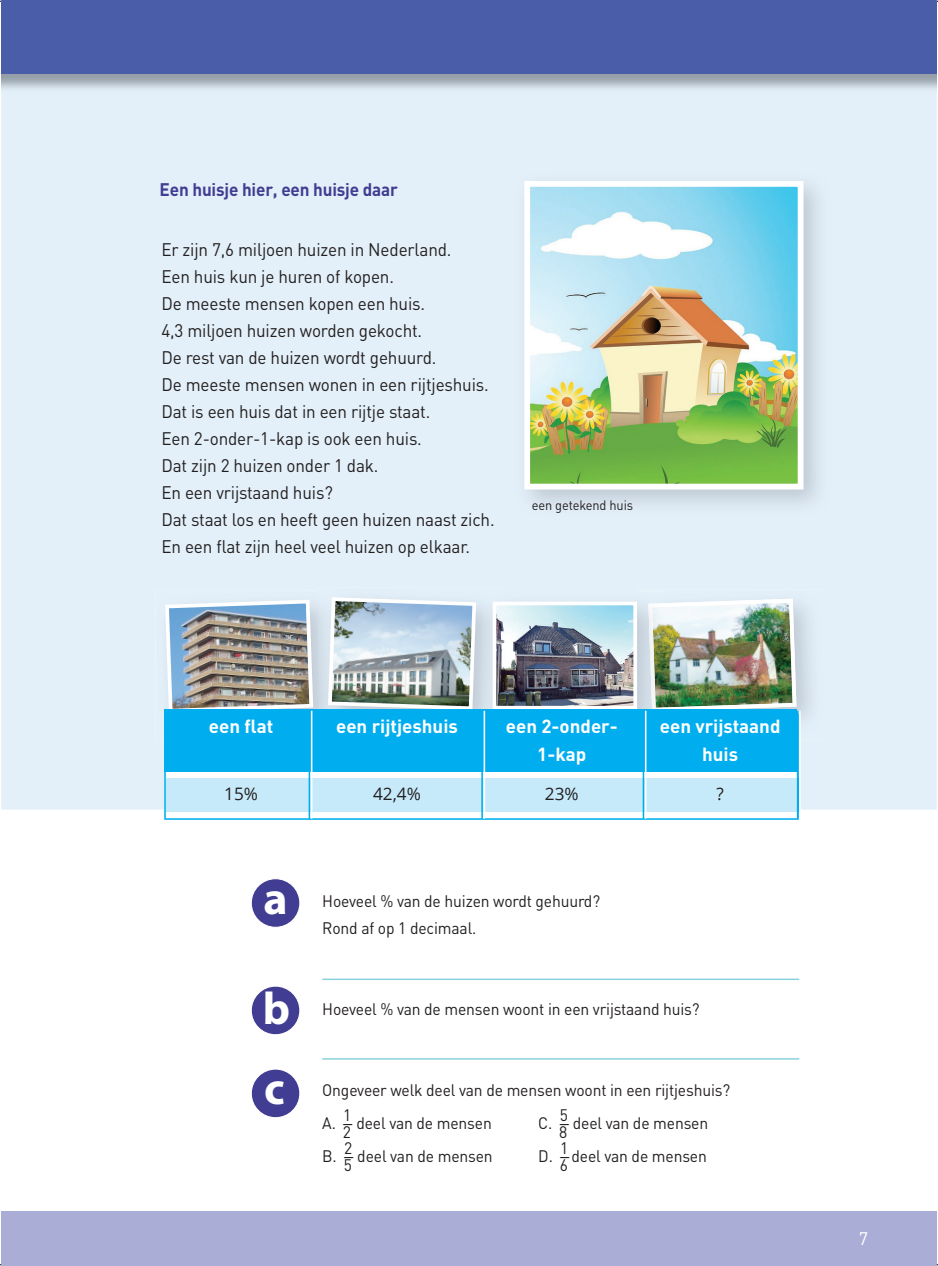
<style>
.page{position:relative;width:938px;height:1266px;background:#fff}
.page>*{position:absolute;margin:0;border:0;box-sizing:border-box;transform-origin:0 0}
.t1{font:700 45.75px/79.7px "Myriad Pro";color:#fff}
.t2{font:700 18.75px/28px "DIN";color:#fff;text-align:center}
.t3{font:18px/27px "DIN";letter-spacing:-.01em;color:#231f20;scale:.95 1}
.t4{font:700 18px "DIN";letter-spacing:-.01em;color:#413d92;scale:.95 1}
.t5{font:18px "DIN";color:#fff}
.t6{font:17.25px "Open Sans";color:#231f20}
.t7{font:16.5px/16.5px "DIN";letter-spacing:-.01em;color:#231f20;scale:.95 1}
.t8{font:13.5px "DIN";letter-spacing:-.01em;color:#231f20;scale:.95 1}
</style>
<div class="page">
<div style="left:1px;top:93px;width:936px;height:716px;background:#e3f0f9"></div>
<div style="left:1px;top:1211px;width:936px;height:54px;background:#aaadd6"></div>
<div style="left:1px;top:0;width:936px;height:74px;background:#4a5da9"></div>
<img style="left:514px;top:171px;width:317px;height:346px">
<img style="left:531px;top:188px;width:265px;height:294px">
<div style="left:524px;top:181px;width:279px;height:308px;border:6px solid #fff"></div>
<hr style="left:322px;top:978px;width:477px;height:2px;background:#88d3de">
<hr style="left:322px;top:1058px;width:477px;height:1px;background:#88d3de">
<img style="left:155px;top:590px;width:163px;height:150px">
<img style="left:163px;top:597px;width:152px;height:117px">
<img style="left:639px;top:589px;width:185px;height:150px">
<img style="left:665px;top:598px;width:131px;height:111px">
<img style="left:318px;top:587px;width:186px;height:122px">
<img style="left:318px;top:590px;width:23px;height:119px">
<img style="left:326px;top:595px;width:152px;height:114px">
<img style="left:482px;top:591px;width:183px;height:118px">
<img style="left:648px;top:603px;width:17px;height:106px">
<img style="left:498px;top:606px;width:134px;height:98px">
<div style="left:493px;top:601px;width:144px;height:108px;border:4px solid #fff"></div>
<svg style="left:164px;top:714px;width:635px;height:105px"></svg>
<div style="left:164px;top:709px;width:633px;height:62px;background:#00aeef"></div>
<div style="left:167px;top:778px;width:630px;height:34px;background:#c6eafa"></div>
<hr style="left:797px;top:778px;width:2px;height:34px;background:#00aeef">
<hr style="left:309px;top:710px;width:1px;height:108px;background:#00aeef">
<hr style="left:311px;top:710px;width:1px;height:108px;background:#fff">
<hr style="left:481px;top:710px;width:2px;height:108px;background:#00aeef">
<hr style="left:484px;top:710px;width:1px;height:108px;background:#fff">
<hr style="left:643px;top:710px;width:1px;height:108px;background:#00aeef">
<hr style="left:645px;top:710px;width:1px;height:108px;background:#fff">
<hr style="left:797px;top:710px;width:1px;height:108px;background:#00aeef">
<hr style="left:799px;top:710px;width:2px;height:108px;background:#fff">
<div style="left:251px;top:878px;width:49px;height:49px;background:#413d92;border-radius:50%"></div>
<div style="left:251px;top:878px;width:49px;height:49px;border:1px solid #fff;border-radius:50%"></div>
<div style="left:251px;top:986px;width:49px;height:48px;background:#413d92;border-radius:50%"></div>
<div style="left:251px;top:985px;width:49px;height:50px;border:1px solid #fff;border-radius:50%"></div>
<div style="left:251px;top:1068px;width:49px;height:49px;background:#413d92;border-radius:50%"></div>
<div style="left:251px;top:1068px;width:49px;height:50px;border:1px solid #fff;border-radius:50%"></div>
<p class="t4" style="left:160px;top:178px;width:252px">Een huisje hier, een huisje daar</p>
<p class="t3" style="left:161px;top:235px;width:352px">Er zijn 7,6 miljoen huizen in Nederland.<br>Een huis kun je huren of kopen.<br>De meeste mensen kopen een huis.<br>4,3 miljoen huizen worden gekocht.<br>De rest van de huizen wordt gehuurd.<br>De meeste mensen wonen in een rijtjeshuis.<br>Dat is een huis dat in een rijtje staat.<br>Een 2-onder-1-kap is ook een huis.<br>Dat zijn 2 huizen onder 1 dak.<br>En een vrijstaand huis?<br>Dat staat los en heeft geen huizen naast zich.<br>En een flat zijn heel veel huizen op elkaar.</p>
<p class="t8" style="left:532px;top:496px;width:108px">een getekend huis</p>
<p class="t2" style="left:209px;top:711px;width:66px">een flat</p>
<p class="t6" style="left:224px;top:781px;width:35px">15%</p>
<p class="t2" style="left:336px;top:711px;width:123px">een rijtjeshuis</p>
<p class="t6" style="left:373px;top:781px;width:49px">42,4%</p>
<p class="t2" style="left:506px;top:711px;width:113px">een 2-onder-<br>1-kap</p>
<p class="t6" style="left:545px;top:781px;width:35px">23%</p>
<p class="t2" style="left:660px;top:711px;width:122px">een vrijstaand huis</p>
<p class="t6" style="left:716px;top:781px;width:9px">?</p>
<h1 class="t1" style="left:263px;top:857px;width:26px">a</h1>
<p class="t7" style="left:322px;top:886px;width:294px;line-height:27px">Hoeveel % van de huizen wordt gehuurd?<br>Rond af op 1 decimaal.</p>
<h1 class="t1" style="left:263px;top:967px;width:29px">b c</h1>
<p class="t7" style="left:322px;top:1000px;width:399px">Hoeveel % van de mensen woont in een vrijstaand huis?</p>
<p class="t7" style="left:322px;top:1072px;width:431px;line-height:33px">Ongeveer welk deel van de mensen woont in een rijtjeshuis?<br>A. -deel van de mensen</p>
<p class="t7" style="left:343px;top:1106px;width:11px">1<br>2</p>
<p class="t7" style="left:538px;top:1114px;width:180px">C. -deel van de mensen</p>
<p class="t7" style="left:559px;top:1106px;width:11px">5<br>8</p>
<p class="t7" style="left:344px;top:1139px;width:11px">2<br>5</p>
<p class="t7" style="left:538px;top:1147px;width:179px">D. -deel van de mensen</p>
<p class="t7" style="left:560px;top:1139px;width:11px">1<br>6</p>
<p class="t7" style="left:322px;top:1147px;width:181px">B. -deel van de mensen</p>
<p class="t5" style="left:859px;top:1227px;width:11px">7</p>
</div>
